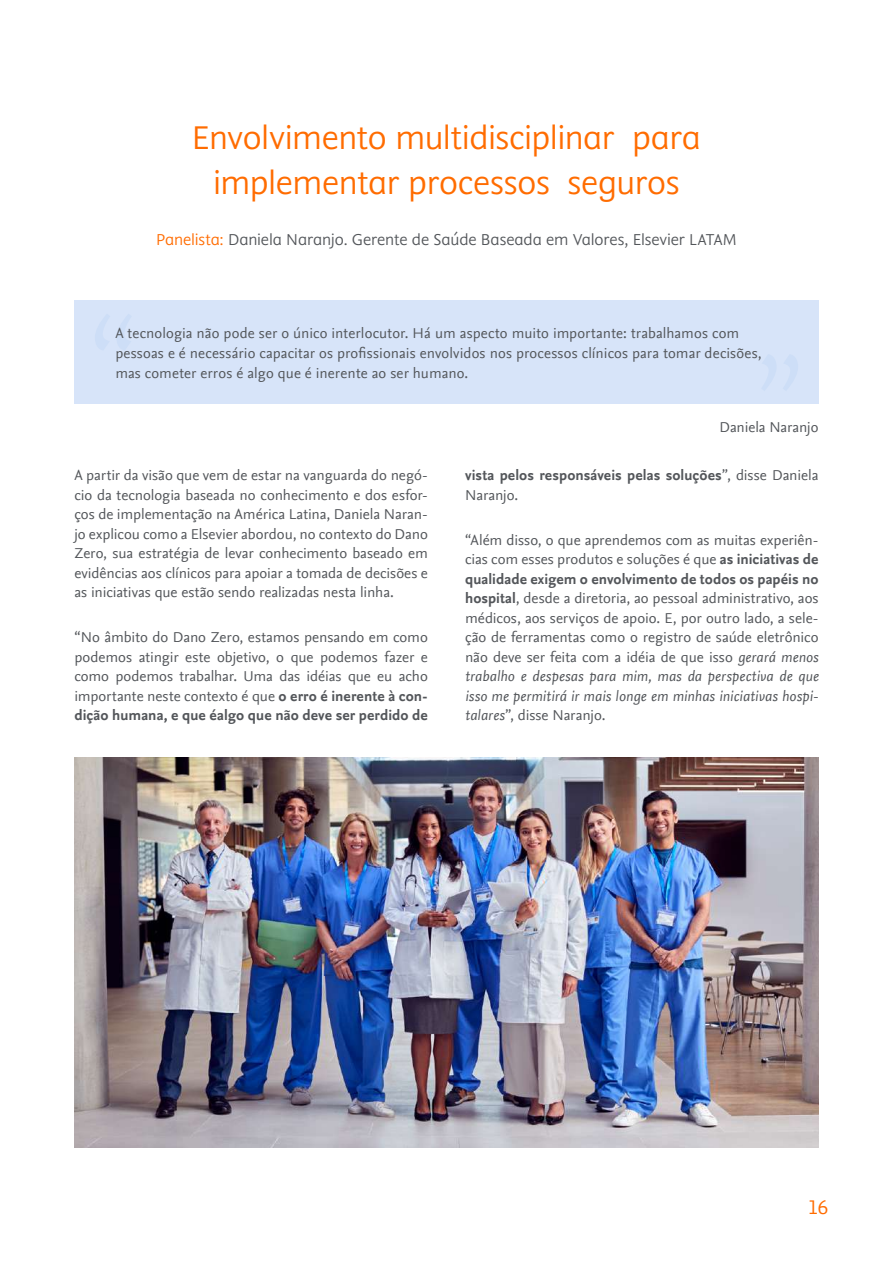
<style>
.page{position:relative;width:893px;height:1263px;background:#fff}
.page>*{position:absolute;margin:0;border:0;box-sizing:border-box;transform-origin:0 0}
.t1{font:300 37.5px/45px "Elsevier Display";letter-spacing:-.01em;color:#ff6c00;text-align:center}
.t2{font:300 22.5px "Elsevier Display";color:#ff6c00}
.t3{font:300 18px "Elsevier Display";letter-spacing:-.01em;color:#53565a}
.t4{font:15px/19.5px "Nexus Sans Offc Pro";letter-spacing:.005em;color:#53565a;text-align:justify}
.t5{font:700 15px/19.5px "Nexus Sans Offc Pro";letter-spacing:.005em;color:#53565a}
.s1{color:#ff6c00}
.s2{font-weight:700}
.s3{font-weight:400}
.s4{font-style:italic}
</style>
<div class="page">
<div style="left:74px;top:301px;width:745px;height:103px;background:#d7e4f9"></div>
<img style="left:74px;top:757px;width:745px;height:391px">
<h1 class="t1" style="left:192px;top:115px;width:511px">Envolvimento multidisciplinar para implementar processos seguros</h1>
<p class="t3" style="left:156px;top:229px;width:582px"><span class="s1">Panelista:</span> Daniela Naranjo. Gerente de Saúde Baseada em Valores, Elsevier LATAM</p>
<p class="t4" style="left:115px;top:322px;width:648px;line-height:20.2px;text-align:left">A tecnologia não pode ser o único interlocutor. Há um aspecto muito importante: trabalhamos com pessoas e é necessário capacitar os profissionais envolvidos nos processos clínicos para tomar decisões, mas cometer erros é algo que é inerente ao ser humano.</p>
<p class="t4" style="left:720px;top:416px;width:100px">Daniela Naranjo</p>
<p class="t4" style="left:74px;top:465px;width:355px">A partir da visão que vem de estar na vanguarda do negó&shy;cio da tecnologia baseada no conhecimento e dos esfor&shy;ços de implementação na América Latina, Daniela Naran&shy;jo explicou como a Elsevier abordou, no contexto do Dano Zero, sua estratégia de levar conhecimento baseado em evidências aos clínicos para apoiar a tomada de decisões e as iniciativas que estão sendo realizadas nesta linha.</p>
<p class="t4" style="left:74px;top:627px;width:355px">“No âmbito do Dano Zero, estamos pensando em como podemos atingir este objetivo, o que podemos fazer e como podemos trabalhar. Uma das idéias que eu acho importante neste contexto é que <span class="s2">o erro é inerente à con&shy;dição humana, e que éalgo que não deve ser perdido de</span></p>
<p class="t5" style="left:465px;top:465px;width:355px">vista pelos responsáveis pelas soluções<span class="s3">”, disse Daniela<br>Naranjo.</span></p>
<p class="t4" style="left:465px;top:529px;width:355px">“Além disso, o que aprendemos com as muitas experiên&shy;cias com esses produtos e soluções é que <span class="s2">as iniciativas de qualidade exigem o envolvimento de todos os papéis no hospital</span>, desde a diretoria, ao pessoal administrativo, aos médicos, aos serviços de apoio. E, por outro lado, a sele&shy;ção de ferramentas como o registro de saúde eletrônico não deve ser feita com a idéia de que isso <span class="s4">gerará menos trabalho e despesas para mim, mas da perspectiva de que isso me permitirá ir mais longe em minhas iniciativas hospi&shy;talares</span>”, disse Naranjo.</p>
<h2 class="t2" style="left:809px;top:1194px;width:21px">16</h2>
</div>
